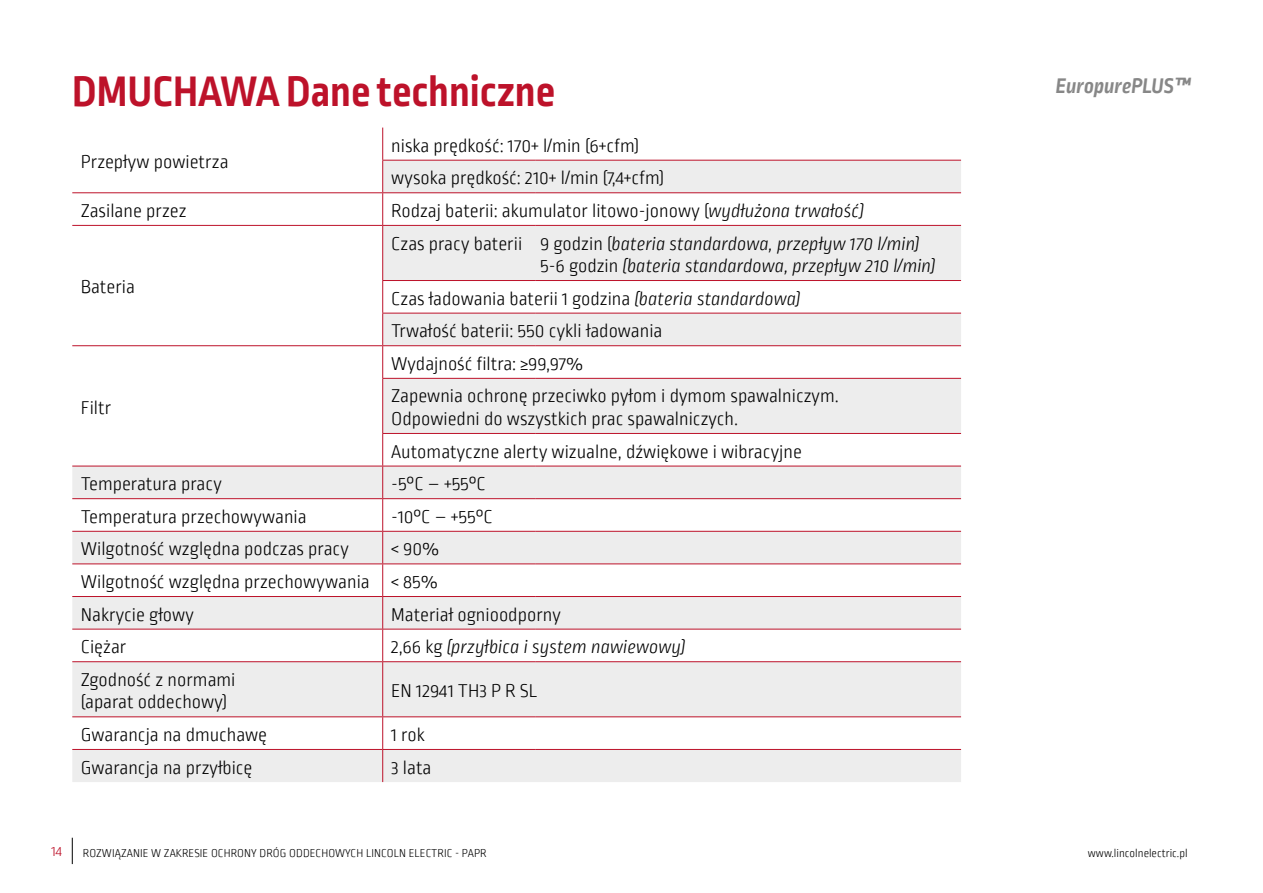
<style>
.page{position:relative;width:1263px;height:893px;background:#fff}
.page>*{position:absolute;margin:0;border:0;box-sizing:border-box;transform-origin:0 0}
.t1{font:700 45px "Ropa Sans Pro";color:#bd122a}
.t2{font:italic 700 22.2px "Ropa Sans PTT";color:#878787}
.t3{font:300 19.5px/32.5px "Ropa Sans PTT";color:#000}
.t4{font:italic 300 19.5px/22.5px "Ropa Sans PTT";color:#000}
.t5{font:300 15px "Ropa Sans PTT";color:#bd122a}
.t6{font:300 12px "Ropa Sans PTT";letter-spacing:.01em;color:#000}
.s1{font-style:italic}
.s2{font-style:normal}
</style>
<div class="page">
<svg style="left:72px;top:161px;width:889px;height:621px"></svg>
<hr style="left:382px;top:128px;width:1px;height:32px;background:#bd122a">
<hr style="left:382px;top:160px;width:154px;height:1px;background:#bd122a">
<hr style="left:382px;top:161px;width:1px;height:31px;background:#bd122a">
<hr style="left:536px;top:160px;width:425px;height:1px;background:#bd122a">
<hr style="left:72px;top:192px;width:311px;height:1px;background:#bd122a">
<hr style="left:383px;top:192px;width:153px;height:1px;background:#bd122a">
<hr style="left:382px;top:193px;width:1px;height:32px;background:#bd122a">
<hr style="left:536px;top:192px;width:425px;height:1px;background:#bd122a">
<hr style="left:72px;top:225px;width:311px;height:1px;background:#bd122a">
<hr style="left:383px;top:225px;width:153px;height:1px;background:#bd122a">
<hr style="left:382px;top:226px;width:1px;height:54px;background:#bd122a">
<hr style="left:536px;top:225px;width:425px;height:1px;background:#bd122a">
<hr style="left:382px;top:280px;width:154px;height:1px;background:#bd122a">
<hr style="left:382px;top:281px;width:1px;height:32px;background:#bd122a">
<hr style="left:536px;top:280px;width:425px;height:1px;background:#bd122a">
<hr style="left:382px;top:313px;width:154px;height:1px;background:#bd122a">
<hr style="left:382px;top:313px;width:1px;height:32px;background:#bd122a">
<hr style="left:536px;top:313px;width:425px;height:1px;background:#bd122a">
<hr style="left:72px;top:345px;width:311px;height:1px;background:#bd122a">
<hr style="left:383px;top:345px;width:153px;height:1px;background:#bd122a">
<hr style="left:382px;top:346px;width:1px;height:32px;background:#bd122a">
<hr style="left:536px;top:345px;width:425px;height:1px;background:#bd122a">
<hr style="left:382px;top:378px;width:154px;height:1px;background:#bd122a">
<hr style="left:382px;top:379px;width:1px;height:54px;background:#bd122a">
<hr style="left:536px;top:378px;width:425px;height:1px;background:#bd122a">
<hr style="left:382px;top:433px;width:154px;height:1px;background:#bd122a">
<hr style="left:382px;top:434px;width:1px;height:32px;background:#bd122a">
<hr style="left:536px;top:433px;width:425px;height:1px;background:#bd122a">
<hr style="left:72px;top:466px;width:311px;height:1px;background:#bd122a">
<hr style="left:383px;top:466px;width:153px;height:1px;background:#bd122a">
<hr style="left:382px;top:466px;width:1px;height:32px;background:#bd122a">
<hr style="left:536px;top:466px;width:425px;height:1px;background:#bd122a">
<hr style="left:72px;top:498px;width:311px;height:1px;background:#bd122a">
<hr style="left:383px;top:498px;width:153px;height:1px;background:#bd122a">
<hr style="left:382px;top:499px;width:1px;height:32px;background:#bd122a">
<hr style="left:536px;top:498px;width:425px;height:1px;background:#bd122a">
<hr style="left:72px;top:531px;width:311px;height:1px;background:#bd122a">
<hr style="left:383px;top:531px;width:153px;height:1px;background:#bd122a">
<hr style="left:382px;top:532px;width:1px;height:31px;background:#bd122a">
<hr style="left:536px;top:531px;width:425px;height:1px;background:#bd122a">
<hr style="left:72px;top:563px;width:311px;height:1px;background:#bd122a">
<hr style="left:383px;top:563px;width:153px;height:1px;background:#bd122a">
<hr style="left:382px;top:564px;width:1px;height:32px;background:#bd122a">
<hr style="left:536px;top:563px;width:425px;height:1px;background:#bd122a">
<hr style="left:72px;top:596px;width:311px;height:1px;background:#bd122a">
<hr style="left:383px;top:596px;width:153px;height:1px;background:#bd122a">
<hr style="left:382px;top:597px;width:1px;height:32px;background:#bd122a">
<hr style="left:536px;top:596px;width:425px;height:1px;background:#bd122a">
<hr style="left:72px;top:629px;width:311px;height:1px;background:#bd122a">
<hr style="left:383px;top:629px;width:153px;height:1px;background:#bd122a">
<hr style="left:382px;top:629px;width:1px;height:32px;background:#bd122a">
<hr style="left:536px;top:629px;width:425px;height:1px;background:#bd122a">
<hr style="left:72px;top:661px;width:311px;height:1px;background:#bd122a">
<hr style="left:383px;top:661px;width:153px;height:1px;background:#bd122a">
<hr style="left:382px;top:662px;width:1px;height:54px;background:#bd122a">
<hr style="left:536px;top:661px;width:425px;height:1px;background:#bd122a">
<hr style="left:72px;top:716px;width:311px;height:1px;background:#bd122a">
<hr style="left:383px;top:716px;width:153px;height:1px;background:#bd122a">
<hr style="left:382px;top:717px;width:1px;height:32px;background:#bd122a">
<hr style="left:536px;top:716px;width:425px;height:1px;background:#bd122a">
<hr style="left:72px;top:749px;width:311px;height:1px;background:#bd122a">
<hr style="left:383px;top:749px;width:153px;height:1px;background:#bd122a">
<hr style="left:382px;top:750px;width:1px;height:32px;background:#bd122a">
<hr style="left:536px;top:749px;width:425px;height:1px;background:#bd122a">
<svg style="left:72px;top:838px;width:1px;height:26px"></svg>
<h1 class="t1" style="left:72px;top:66px;width:484px">DMUCHAWA Dane techniczne</h1>
<p class="t2" style="left:1056px;top:73px;width:136px">EuropurePLUS™</p>
<p class="t3" style="left:81px;top:147px;width:149px">Przepływ powietrza</p>
<p class="t3" style="left:391px;top:130px;width:274px">niska prędkość: 170+ l/min (6+cfm) wysoka prędkość: 210+ l/min (7,4+cfm)</p>
<p class="t3" style="left:81px;top:196px;width:107px">Zasilane przez</p>
<p class="t3" style="left:391px;top:196px;width:474px">Rodzaj baterii: akumulator litowo-jonowy (<span class="s1">wydłużona trwałość)</span></p>
<p class="t3" style="left:81px;top:272px;width:56px">Bateria</p>
<p class="t3" style="left:81px;top:392px;width:32px">Filtr</p>
<p class="t4" style="left:540px;top:233px;width:397px;text-indent:-149px"><span class="s2">Czas pracy baterii 9 godzin (</span>bateria standardowa, przepływ 170 l/min)<br><span class="s2">5-6 godzin</span> (bateria standardowa, przepływ 210 l/min)</p>
<p class="t3" style="left:391px;top:283px;width:411px">Czas ładowania baterii 1 godzina <span class="s1">(bateria standardowa)<br></span>Trwałość baterii: 550 cykli ładowania</p>
<p class="t3" style="left:391px;top:348px;width:449px">Wydajność filtra: ≥99,97%<br>Zapewnia ochronę przeciwko pyłom i dymom spawalniczym.</p>
<p class="t3" style="left:391px;top:404px;width:412px">Odpowiedni do wszystkich prac spawalniczych.<br>Automatyczne alerty wizualne, dźwiękowe i wibracyjne</p>
<p class="t3" style="left:81px;top:469px;width:143px">Temperatura pracy</p>
<p class="t3" style="left:391px;top:469px;width:96px">-5°C – +55°C</p>
<p class="t3" style="left:81px;top:501px;width:227px">Temperatura przechowywania</p>
<p class="t3" style="left:391px;top:501px;width:103px">-10°C – +55°C</p>
<p class="t3" style="left:81px;top:534px;width:270px">Wilgotność względna podczas pracy</p>
<p class="t3" style="left:81px;top:534px;width:360px;text-align:justify;text-indent:310px">&lt; 90% Wilgotność względna przechowywania &lt; 85% Nakrycie głowy</p>
<p class="t3" style="left:391px;top:599px;width:171px">Materiał ognioodporny</p>
<p class="t3" style="left:81px;top:632px;width:47px">Ciężar</p>
<p class="t4" style="left:391px;top:637px;width:296px"><span class="s2">2,66 kg</span> (przyłbica i system nawiewowy)</p>
<p class="t3" style="left:81px;top:669px;width:156px;line-height:22.5px">Zgodność z normami (aparat oddechowy)</p>
<p class="t3" style="left:391px;top:676px;width:148px">EN 12941 TH3 P R SL</p>
<p class="t3" style="left:81px;top:719px;width:188px">Gwarancja na dmuchawę</p>
<p class="t3" style="left:391px;top:719px;width:35px">1 rok</p>
<p class="t3" style="left:81px;top:752px;width:173px">Gwarancja na przyłbicę</p>
<p class="t3" style="left:391px;top:752px;width:42px">3 lata</p>
<p class="t5" style="left:52px;top:843px;width:12px">14</p>
<p class="t6" style="left:83px;top:847px;width:405px">ROZWIĄZANIE W ZAKRESIE OCHRONY DRÓG ODDECHOWYCH LINCOLN ELECTRIC - PAPR</p>
<p class="t6" style="left:1088px;top:847px;width:101px">www.lincolnelectric.pl</p>
</div>
